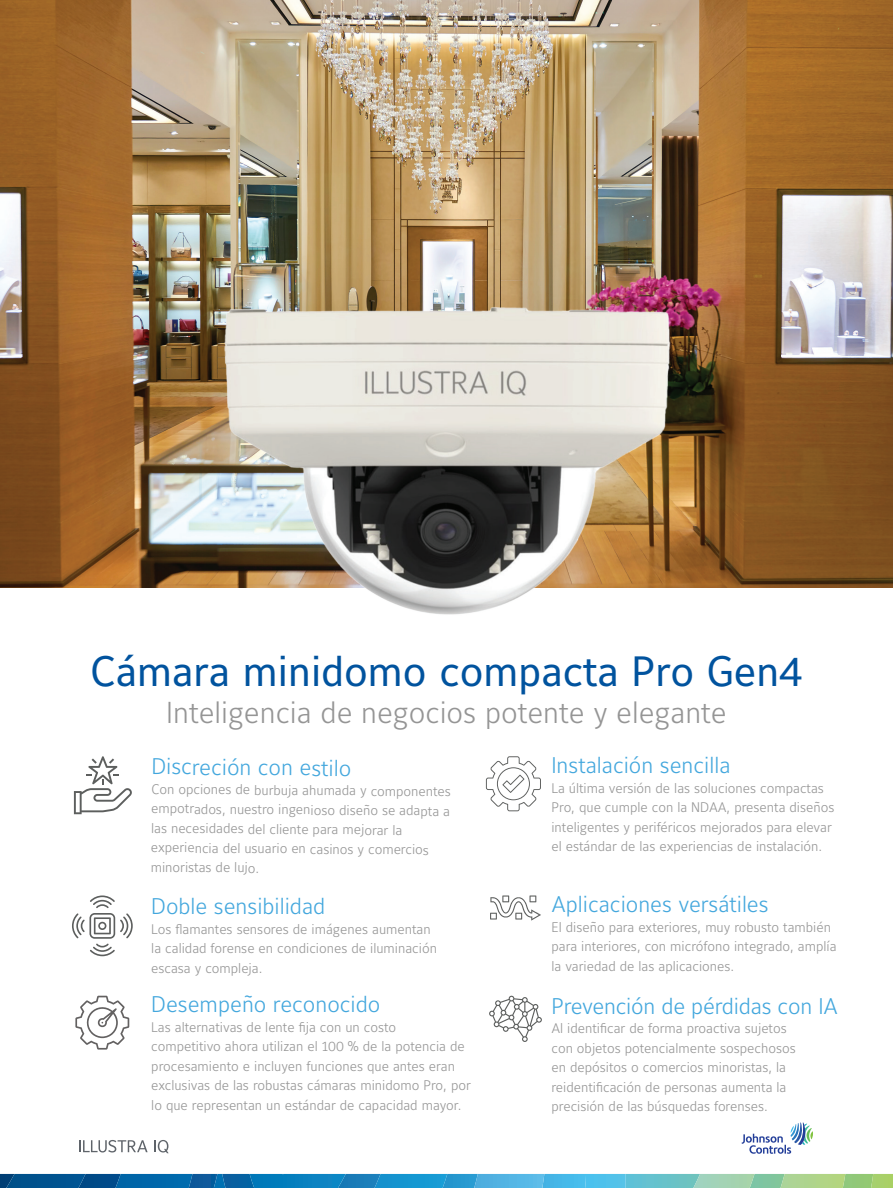
<style>
.page{position:relative;width:893px;height:1188px;background:#fff}
.page>*{position:absolute;margin:0;border:0;box-sizing:border-box;transform-origin:0 0}
.t1{font:42px "Maurea Jci Lf ML";color:#01539e}
.t2{font:300 30px "Maurea Jci Lf ML";color:#959595}
.t3{font:300 22.5px "Maurea Jci Lf ML";color:#43a7dd}
.t4{font:300 13.8px/19.5px "Maurea Jci Lf ML";color:#959595}
</style>
<div class="page">
<svg style="left:486px;top:756px;width:55px;height:55px"></svg>
<svg style="left:72px;top:895px;width:61px;height:61px"></svg>
<img style="left:0;top:0;width:893px;height:587px">
<img style="left:197px;top:287px;width:500px;height:328px">
<svg style="left:74px;top:756px;width:58px;height:58px"></svg>
<svg style="left:75px;top:996px;width:54px;height:54px"></svg>
<svg style="left:490px;top:895px;width:51px;height:26px"></svg>
<svg style="left:489px;top:996px;width:53px;height:46px"></svg>
<svg style="left:0;top:1174px;width:893px;height:14px;background:#3e98b4"></svg>
<svg style="left:742px;top:1123px;width:71px;height:31px"></svg>
<svg style="left:79px;top:1140px;width:69px;height:13px"></svg>
<svg style="left:154px;top:1140px;width:15px;height:13px"></svg>
<h1 class="t1" style="left:90px;top:646px;width:713px">Cámara minidomo compacta Pro Gen4</h1>
<h2 class="t2" style="left:166px;top:694px;width:562px">Inteligencia de negocios potente y elegante</h2>
<h3 class="t3" style="left:152px;top:752px;width:201px;rotate:1deg">Discreción con estilo</h3>
<p class="t4" style="left:152px;top:778px;width:301px;rotate:1deg">Con opciones de burbuja ahumada y componentes empotrados, nuestro ingenioso diseño se adapta a las necesidades del cliente para mejorar la experiencia del usuario en casinos y comercios minoristas de lujo.</p>
<h3 class="t3" style="left:151px;top:893px;width:176px">Doble sensibilidad</h3>
<p class="t4" style="left:151px;top:919px;width:287px">Los flamantes sensores de imágenes aumentan la calidad forense en condiciones de iluminación escasa y compleja.</p>
<h3 class="t3" style="left:151px;top:991px;width:231px">Desempeño reconocido</h3>
<p class="t4" style="left:151px;top:1017px;width:321px">Las alternativas de lente fija con un costo<br>competitivo ahora utilizan el 100 % de la potencia de procesamiento e incluyen funciones que antes eran exclusivas de las robustas cámaras minidomo Pro, por lo que representan un estándar de capacidad mayor.</p>
<h3 class="t3" style="left:551px;top:751px;width:181px">Instalación sencilla</h3>
<p class="t4" style="left:551px;top:778px;width:285px">La última versión de las soluciones compactas Pro, que cumple con la NDAA, presenta diseños inteligentes y periféricos mejorados para elevar el estándar de las experiencias de instalación.</p>
<h3 class="t3" style="left:551px;top:891px;width:219px">Aplicaciones versátiles</h3>
<p class="t4" style="left:551px;top:917px;width:287px">El diseño para exteriores, muy robusto también para interiores, con micrófono integrado, amplía la variedad de las aplicaciones.</p>
<h3 class="t3" style="left:551px;top:992px;width:288px">Prevención de pérdidas con IA</h3>
<p class="t4" style="left:551px;top:1018px;width:246px">Al identificar de forma proactiva sujetos con objetos potencialmente sospechosos en depósitos o comercios minoristas, la reidentificación de personas aumenta la precisión de las búsquedas forenses.</p>
</div>
